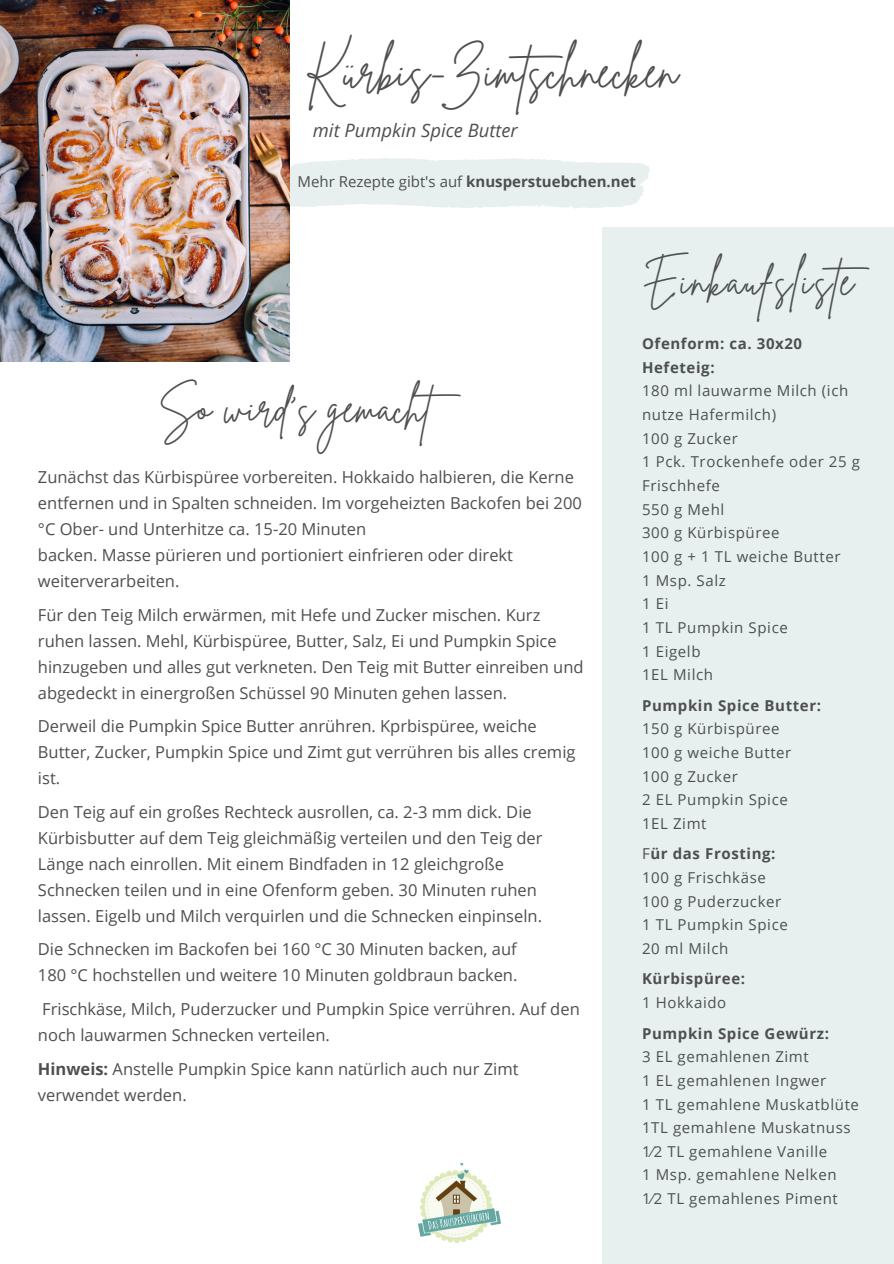
<style>
.page{position:relative;width:894px;height:1264px;background:#fff}
.page>*{position:absolute;margin:0;border:0;box-sizing:border-box;transform-origin:0 0}
.t1{font:48px "Brittany Signature";color:#4e4f50}
.t2{font:42px "Brittany Signature";color:#4e4f50}
.t3{font:42px "Brittany Signature";letter-spacing:.05em;color:#4e4f50}
.t4{font:italic 18.45px "Open Sans";color:#4e4f50}
.t5{font:16.5px/26px "Open Sans";color:#4e4f50}
.t6{font:15px/23.7px "Open Sans";letter-spacing:.04em;color:#4e4f50}
.t7{font:700 15px/23.7px "Open Sans";letter-spacing:.04em;color:#4e4f50}
.t8{font:15px "Open Sans";color:#4e4f50}
.s1{font-weight:700}
</style>
<div class="page">
<svg style="left:289px;top:149px;width:361px;height:71px"></svg>
<img style="left:0;top:0;width:289px;height:361px">
<img style="left:418px;top:1163px;width:82px;height:79px">
<div style="left:602px;top:228px;width:291px;height:1035px;background:#e7f0ef"></div>
<h1 class="t1" style="left:305px;top:39px;width:374px">Kürbis-Zimtschnecken</h1>
<p class="t4" style="left:313px;top:117px;width:206px">mit Pumpkin Spice Butter</p>
<p class="t8" style="left:297px;top:171px;width:340px">Mehr Rezepte gibt's auf <span class="s1">knusperstuebchen.net</span></p>
<h2 class="t3" style="left:642px;top:253px;width:240px">Einkaufsliste</h2>
<h2 class="t2" style="left:159px;top:379px;width:315px">So wird's gemacht</h2>
<p class="t5" style="left:38px;top:464px;width:545px">Zunächst das Kürbispüree vorbereiten. Hokkaido halbieren, die Kerne entfernen und in Spalten schneiden. Im vorgeheizten Backofen bei 200 °C Ober- und Unterhitze ca. 15-20 Minuten<br>backen. Masse pürieren und portioniert einfrieren oder direkt weiterverarbeiten.</p>
<p class="t5" style="left:38px;top:601px;width:547px">Für den Teig Milch erwärmen, mit Hefe und Zucker mischen. Kurz ruhen lassen. Mehl, Kürbispüree, Butter, Salz, Ei und Pumpkin Spice hinzugeben und alles gut verkneten. Den Teig mit Butter einreiben und abgedeckt in einergroßen Schüssel 90 Minuten gehen lassen.</p>
<p class="t5" style="left:38px;top:713px;width:539px">Derweil die Pumpkin Spice Butter anrühren. Kprbispüree, weiche<br>Butter, Zucker, Pumpkin Spice und Zimt gut verrühren bis alles cremig ist.</p>
<p class="t5" style="left:38px;top:798px;width:506px">Den Teig auf ein großes Rechteck ausrollen, ca. 2-3 mm dick. Die Kürbisbutter auf dem Teig gleichmäßig verteilen und den Teig der Länge nach einrollen. Mit einem Bindfaden in 12 gleichgroße Schnecken teilen und in eine Ofenform geben. 30 Minuten ruhen lassen. Eigelb und Milch verquirlen und die Schnecken einpinseln.</p>
<p class="t5" style="left:38px;top:936px;width:481px">Die Schnecken im Backofen bei 160 °C 30 Minuten backen, auf<br>180 °C hochstellen und weitere 10 Minuten goldbraun backen.</p>
<p class="t5" style="left:38px;top:995px;width:543px">Frischkäse, Milch, Puderzucker und Pumpkin Spice verrühren. Auf den noch lauwarmen Schnecken verteilen.</p>
<p class="t5" style="left:38px;top:1055px;width:482px"><span class="s1">Hinweis:</span> Anstelle Pumpkin Spice kann natürlich auch nur Zimt verwendet werden.</p>
<p class="t7" style="left:642px;top:331px;width:162px">Ofenform: ca. 30x20<br>Hefeteig:</p>
<p class="t6" style="left:642px;top:379px;width:219px">180 ml lauwarme Milch (ich nutze Hafermilch)<br>100 g Zucker<br>1 Pck. Trockenhefe oder 25 g<br>Frischhefe<br>550 g Mehl<br>300 g Kürbispüree<br>100 g + 1 TL weiche Butter<br>1 Msp. Salz<br>1 Ei<br>1 TL Pumpkin Spice<br>1 Eigelb<br>1EL Milch</p>
<p class="t7" style="left:642px;top:693px;width:180px">Pumpkin Spice Butter:</p>
<p class="t6" style="left:642px;top:716px;width:151px">150 g Kürbispüree<br>100 g weiche Butter<br>100 g Zucker<br>2 EL Pumpkin Spice<br>1EL Zimt</p>
<p class="t6" style="left:642px;top:841px;width:147px">F<span class="s1">ür das Frosting:<br></span>100 g Frischkäse<br>100 g Puderzucker<br>1 TL Pumpkin Spice<br>20 ml Milch</p>
<p class="t7" style="left:642px;top:966px;width:104px">Kürbispüree:</p>
<p class="t6" style="left:642px;top:990px;width:86px">1 Hokkaido</p>
<p class="t7" style="left:642px;top:1020px;width:188px">Pumpkin Spice Gewürz:</p>
<p class="t6" style="left:642px;top:1044px;width:218px">3 EL gemahlenen Zimt<br>1 EL gemahlenen Ingwer<br>1 TL gemahlene Muskatblüte<br>1TL gemahlene Muskatnuss<br>1⁄2 TL gemahlene Vanille<br>1 Msp. gemahlene Nelken<br>1⁄2 TL gemahlenes Piment</p>
</div>
